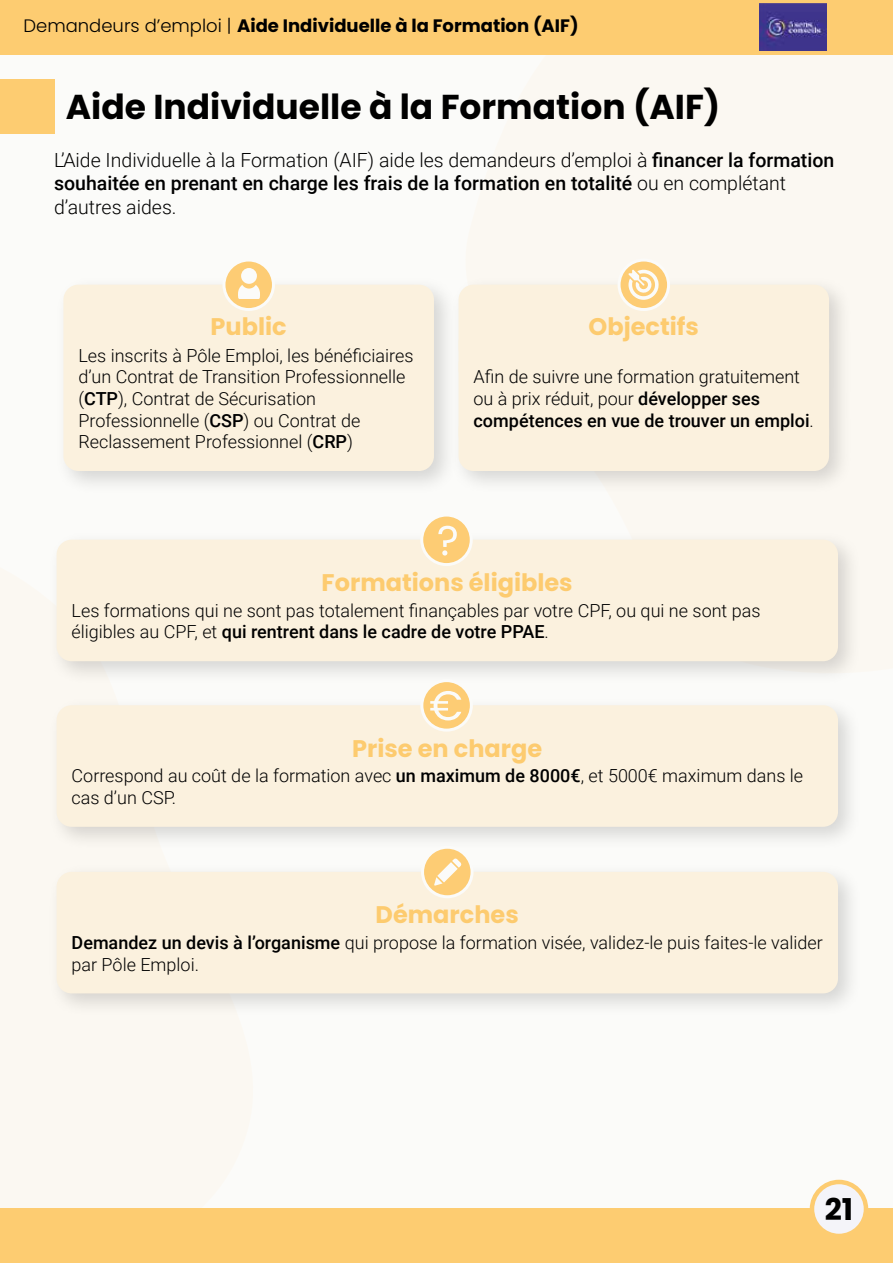
<style>
.page{position:relative;width:893px;height:1263px;background:#fbfbf9}
.page>*{position:absolute;margin:0;border:0;box-sizing:border-box;transform-origin:0 0}
.t1{font:700 34.5px "Poppins";color:#000}
.t2{font:700 30px "Poppins";color:#000}
.t3{font:700 24px "Poppins";color:#fdcb6f}
.t4{font:300 19.5px/23.4px "Roboto";color:#000}
.t5{font:300 18px/21.6px "Roboto";color:#000}
.t6{font:700 18px "Poppins";color:#000}
.s1{font-weight:300}
.s2{font-weight:500}
</style>
<div class="page">
<div style="left:0;top:1209px;width:893px;height:54px;background:#fdcc71"></div>
<div style="left:0;top:0;width:893px;height:54px;background:#fdcc71"></div>
<div style="left:812px;top:1182px;width:54px;height:54px;background:#f4f4f9;border-radius:50%"></div>
<div style="left:810px;top:1180px;width:58px;height:58px;border:4px solid #fdcc71;border-radius:50%"></div>
<img style="left:760px;top:3px;width:66px;height:48px">
<div style="left:47px;top:696px;width:815px;height:155px;background:#000;opacity:.15"></div>
<div style="left:57px;top:705px;width:781px;height:122px;background:#fbf1de;border-radius:15px"></div>
<div style="left:47px;top:530px;width:815px;height:155px;background:#000;opacity:.15"></div>
<div style="left:57px;top:540px;width:781px;height:121px;background:#fbf1de;border-radius:15px"></div>
<div style="left:449px;top:275px;width:405px;height:220px;background:#000;opacity:.15"></div>
<div style="left:459px;top:285px;width:370px;height:78px;background:#fbf1de;border-radius:15px"></div>
<div style="left:459px;top:328px;width:370px;height:57px;background:#fbf1de;border-radius:15px"></div>
<div style="left:459px;top:349px;width:370px;height:100px;background:#fbf1de;border-radius:15px"></div>
<div style="left:459px;top:414px;width:370px;height:57px;background:#fbf1de;border-radius:15px"></div>
<div style="left:47px;top:863px;width:815px;height:155px;background:#000;opacity:.15"></div>
<div style="left:57px;top:872px;width:781px;height:121px;background:#fbf1de;border-radius:15px"></div>
<div style="left:54px;top:275px;width:404px;height:220px;background:#000;opacity:.15"></div>
<div style="left:63px;top:285px;width:371px;height:186px;background:#fbf1de;border-radius:15px"></div>
<div style="left:0;top:79px;width:54px;height:54px;background:#fdcc71"></div>
<div style="left:423px;top:847px;width:49px;height:50px;background:#fdcc74;border-radius:50%"></div>
<div style="left:421px;top:846px;width:53px;height:52px;border:3px solid #fbfbf9;border-radius:50%"></div>
<svg style="left:452px;top:858px;width:9px;height:10px"></svg>
<svg style="left:434px;top:877px;width:9px;height:8px"></svg>
<svg style="left:437px;top:862px;width:21px;height:20px"></svg>
<svg style="left:422px;top:681px;width:49px;height:49px"></svg>
<div style="left:420px;top:679px;width:53px;height:53px;border:3px solid #fbfbf9;border-radius:50%"></div>
<svg style="left:430px;top:691px;width:31px;height:29px"></svg>
<div style="left:422px;top:515px;width:49px;height:49px;background:#fdcc74;border-radius:50%"></div>
<div style="left:420px;top:513px;width:53px;height:53px;border:3px solid #fbfbf9;border-radius:50%"></div>
<svg style="left:438px;top:526px;width:19px;height:29px"></svg>
<svg style="left:619px;top:260px;width:50px;height:49px"></svg>
<div style="left:618px;top:258px;width:52px;height:53px;border:3px solid #fbfbf9;border-radius:50%"></div>
<svg style="left:628px;top:270px;width:31px;height:30px"></svg>
<div style="left:224px;top:260px;width:49px;height:49px;background:#fdcc74;border-radius:50%"></div>
<div style="left:222px;top:258px;width:53px;height:53px;border:3px solid #fbfbf9;border-radius:50%"></div>
<svg style="left:238px;top:268px;width:22px;height:31px"></svg>
<p class="t6" style="left:23px;top:16px;width:557px"><span class="s1">Demandeurs d’emploi |</span> Aide Individuelle à la Formation (AIF)</p>
<h1 class="t1" style="left:66px;top:86px;width:656px">Aide Individuelle à la Formation (AIF)</h1>
<p class="t4" style="left:54px;top:147px;width:782px">L’Aide Individuelle à la Formation (AIF) aide les demandeurs d’emploi à <span class="s2">financer la formation souhaitée en prenant en charge les frais de la formation en totalité</span> ou en complétant d’autres aides.</p>
<h3 class="t3" style="left:211px;top:313px;width:78px">Public</h3>
<h3 class="t3" style="left:589px;top:313px;width:112px">Objectifs</h3>
<p class="t5" style="left:78px;top:344px;width:337px">Les inscrits à Pôle Emploi, les bénéficiaires d’un Contrat de Transition Professionnelle (<span class="s2">CTP</span>), Contrat de Sécurisation Professionnelle (<span class="s2">CSP</span>) ou Contrat de Reclassement Professionnel (<span class="s2">CRP</span>)</p>
<p class="t5" style="left:474px;top:365px;width:342px">Afin de suivre une formation gratuitement ou à prix réduit, pour <span class="s2">développer ses compétences en vue de trouver un emploi</span>.</p>
<h3 class="t3" style="left:322px;top:569px;width:253px">Formations éligibles</h3>
<p class="t5" style="left:72px;top:599px;width:690px">Les formations qui ne sont pas totalement finançables par votre CPF, ou qui ne sont pas éligibles au CPF, et <span class="s2">qui rentrent dans le cadre de votre PPAE</span>.</p>
<h3 class="t3" style="left:352px;top:734px;width:191px">Prise en charge</h3>
<p class="t5" style="left:72px;top:764px;width:733px">Correspond au coût de la formation avec <span class="s2">un maximum de 8000€</span>, et 5000€ maximum dans le cas d’un CSP.</p>
<h3 class="t3" style="left:376px;top:901px;width:145px">Démarches</h3>
<p class="t5" style="left:72px;top:931px;width:753px"><span class="s2">Demandez un devis à l’organisme</span> qui propose la formation visée, validez-le puis faites-le valider par Pôle Emploi.</p>
<h2 class="t2" style="left:825px;top:1192px;width:30px">21</h2>
</div>
